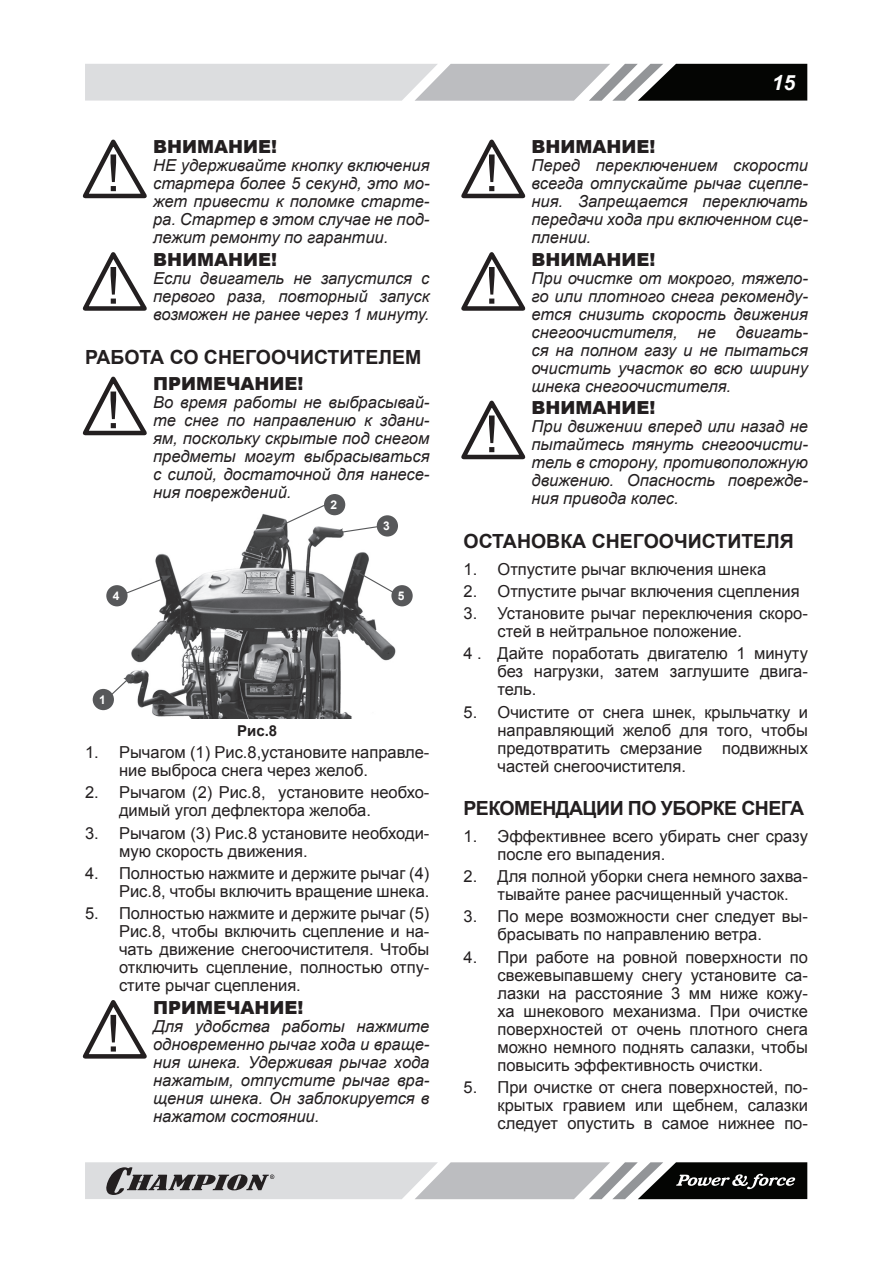
<style>
.page{position:relative;width:893px;height:1263px;background:#fff}
.page>*{position:absolute;margin:0;border:0;box-sizing:border-box;transform-origin:0 0}
.t1{font:italic 700 21px "Arial";color:#fff}
.t2{font:700 19.5px "Arial";letter-spacing:-.025em;color:#231f20}
.t3{font:900 18px "Arial";color:#231f20}
.t4{font:16.5px/18px "Arial";color:#231f20}
.t5{font:italic 16.5px/18px "Arial";color:#231f20;text-align:justify}
.t6{font:700 15px "Arial";color:#231f20}
.t7{font:700 12px "Arial";color:#fff}
</style>
<div class="page">
<svg style="left:85px;top:64px;width:722px;height:37px;background:#a8a9ab"></svg>
<svg style="left:85px;top:1162px;width:722px;height:37px;background:#a2a2a4"></svg>
<svg style="left:82px;top:139px;width:65px;height:60px"></svg>
<svg style="left:82px;top:252px;width:65px;height:59px"></svg>
<svg style="left:82px;top:376px;width:65px;height:60px"></svg>
<svg style="left:82px;top:1000px;width:65px;height:59px"></svg>
<svg style="left:461px;top:139px;width:65px;height:60px"></svg>
<svg style="left:461px;top:252px;width:65px;height:59px"></svg>
<svg style="left:461px;top:400px;width:65px;height:60px"></svg>
<img style="left:114px;top:505px;width:298px;height:214px">
<div style="left:93px;top:689px;width:21px;height:21px;background:#57585a;border-radius:50%"></div>
<div style="left:324px;top:494px;width:21px;height:21px;background:#57585a;border-radius:50%"></div>
<div style="left:377px;top:515px;width:21px;height:21px;background:#57585a;border-radius:50%"></div>
<div style="left:106px;top:585px;width:22px;height:21px;background:#57585a;border-radius:50%"></div>
<div style="left:391px;top:585px;width:22px;height:21px;background:#57585a;border-radius:50%"></div>
<svg style="left:105px;top:674px;width:28px;height:27px"></svg>
<svg style="left:118px;top:575px;width:53px;height:22px"></svg>
<svg style="left:267px;top:503px;width:60px;height:29px"></svg>
<svg style="left:333px;top:525px;width:49px;height:10px"></svg>
<svg style="left:351px;top:569px;width:45px;height:26px"></svg>
<p class="t3" style="left:153px;top:134px;width:125px">ВНИМАНИЕ!</p>
<p class="t5" style="left:153px;top:157px;width:278px">НЕ удерживайте кнопку включения стартера более 5 секунд, это мо&shy;жет привести к поломке старте&shy;ра. Стартер в этом случае не под&shy;лежит ремонту по гарантии.</p>
<p class="t3" style="left:153px;top:246px;width:125px">ВНИМАНИЕ!</p>
<p class="t5" style="left:153px;top:269px;width:278px">Если двигатель не запустился с первого раза, повторный запуск возможен не ранее через 1 минуту.</p>
<p class="t2" style="left:85px;top:344px;width:186px">РАБОТА СО СНЕ ГООЧИ</p>
<p class="t2" style="left:314px;top:344px;width:109px">СТИТЕЛЕМ</p>
<p class="t3" style="left:153px;top:371px;width:58px">ПРИМЕЧ</p>
<p class="t3" style="left:241px;top:371px;width:64px">АНИЕ!</p>
<p class="t5" style="left:153px;top:394px;width:278px">Во время работы не выбрасывай&shy;те снег по направлению к здани&shy;ям, поскольку скрытые под снегом предметы могут выбрасываться с силой, достаточной для нанесе&shy;ния повреждений.</p>
<p class="t7" style="left:330px;top:497px;width:8px">2</p>
<p class="t7" style="left:383px;top:518px;width:8px">3</p>
<p class="t7" style="left:113px;top:588px;width:8px">4</p>
<p class="t7" style="left:398px;top:588px;width:8px">5</p>
<p class="t7" style="left:99px;top:691px;width:8px">1</p>
<p class="t6" style="left:237px;top:721px;width:42px">Рис.8</p>
<p class="t4" style="left:119px;top:743px;width:312px;text-indent:-34px">1. Рычагом (1) Рис.8,установите направле&shy;ние выброса снега через желоб.</p>
<p class="t4" style="left:119px;top:784px;width:312px;text-indent:-34px">2. Рычагом (2) Рис.8, установите необхо&shy;димый угол дефлектора желоба.</p>
<p class="t4" style="left:119px;top:824px;width:312px;text-indent:-34px">3. Рычагом (3) Рис.8 установите необходи&shy;мую скорость движения.</p>
<p class="t4" style="left:85px;top:864px;width:346px;text-align:right">4. Полностью нажмите и держите рычаг (4)<br>Рис.8, чтобы включить вращение шнека.</p>
<p class="t4" style="left:119px;top:904px;width:312px;text-align:justify;text-indent:-34px">5. Полностью нажмите и держите рычаг (5)<br>Рис.8, чтобы включить сцепление и на&shy;чать движение снегоочистителя. Чтобы отключить сцепление, полностью отпу&shy;стите рычаг сцепления.</p>
<p class="t3" style="left:153px;top:994px;width:58px">ПРИМЕЧ</p>
<p class="t3" style="left:241px;top:994px;width:64px">АНИЕ!</p>
<p class="t5" style="left:153px;top:1017px;width:278px">Для удобства работы нажмите одновременно рычаг хода и враще&shy;ния шнека. Удерживая рычаг хода нажатым, отпустите рычаг вра&shy;щения шнека. Он заблокируется в нажатом состоянии.</p>
<p class="t1" style="left:772px;top:69px;width:25px">15</p>
<p class="t3" style="left:532px;top:134px;width:125px">ВНИМАНИЕ!</p>
<p class="t5" style="left:531px;top:157px;width:278px">Перед переключением скорости всегда отпускайте рычаг сцепле&shy;ния. Запрещается переключать передачи хода при включенном сце&shy;плении.</p>
<p class="t3" style="left:532px;top:246px;width:125px">ВНИМАНИЕ!</p>
<p class="t5" style="left:531px;top:269px;width:278px">При очистке от мокрого, тяжело&shy;го или плотного снега рекоменду&shy;ется снизить скорость движения снегоочистителя, не двигать&shy;ся на полном газу и не пытаться очистить участок во всю ширину шнека снегоочистителя.</p>
<p class="t3" style="left:532px;top:395px;width:125px">ВНИМАНИЕ!</p>
<p class="t5" style="left:531px;top:418px;width:278px">При движении вперед или назад не пытайтесь тянуть снегоочисти&shy;тель в сторону, противоположную движению. Опасность поврежде&shy;ния привода колес.</p>
<p class="t2" style="left:463px;top:528px;width:55px">ОСТАНО</p>
<p class="t2" style="left:546px;top:528px;width:113px">ВКА СНЕГООЧИ</p>
<p class="t2" style="left:702px;top:528px;width:94px">СТИТЕЛЯ</p>
<p class="t4" style="left:463px;top:560px;width:304px">1. Отпустите рычаг включения шнека</p>
<p class="t4" style="left:463px;top:582px;width:338px">2. Отпустите рычаг включения сцепления</p>
<p class="t4" style="left:497px;top:604px;width:312px;text-indent:-34px">3. Установите рычаг переключения скоро&shy;стей в нейтральное положение.</p>
<p class="t4" style="left:497px;top:645px;width:312px;text-align:justify;text-indent:-34px">4 . Дайте поработать двигателю 1 минуту без нагрузки, затем заглушите двига&shy;тель.</p>
<p class="t4" style="left:497px;top:703px;width:312px;text-align:justify;text-indent:-34px">5. Очистите от снега шнек, крыльчатку и направляющий желоб для того, чтобы предотвратить смерзание подвижных частей снегоочистителя.</p>
<p class="t2" style="left:463px;top:796px;width:14px">РЕКО</p>
<p class="t2" style="left:514px;top:796px;width:30px">МЕНДА</p>
<p class="t2" style="left:583px;top:796px;width:117px">ЦИИ ПО УБОРКЕ</p>
<p class="t2" style="left:741px;top:796px;width:64px">СНЕГА</p>
<p class="t4" style="left:497px;top:827px;width:312px;text-indent:-34px">1. Эффективнее всего убирать снег сразу после его выпадения.</p>
<p class="t4" style="left:497px;top:867px;width:312px;text-indent:-34px">2. Для полной уборки снега немного захва&shy;тывайте ранее расчищенный участок.</p>
<p class="t4" style="left:497px;top:908px;width:312px;text-indent:-34px">3. По мере возможности снег следует вы&shy;брасывать по направлению ветра.</p>
<p class="t4" style="left:497px;top:948px;width:312px;text-align:justify;text-indent:-34px">4. При работе на ровной поверхности по свежевыпавшему снегу установите са&shy;лазки на расстояние 3 мм ниже кожу&shy;ха шнекового механизма. При очистке поверхностей от очень плотного снега можно немного поднять салазки, чтобы повысить эффективность очистки.</p>
<p class="t4" style="left:497px;top:1078px;width:312px;text-align:justify;text-indent:-34px">5. При очистке от снега поверхностей, по&shy;крытых гравием или щебнем, салазки следует опустить в самое нижнее по-</p>
</div>
